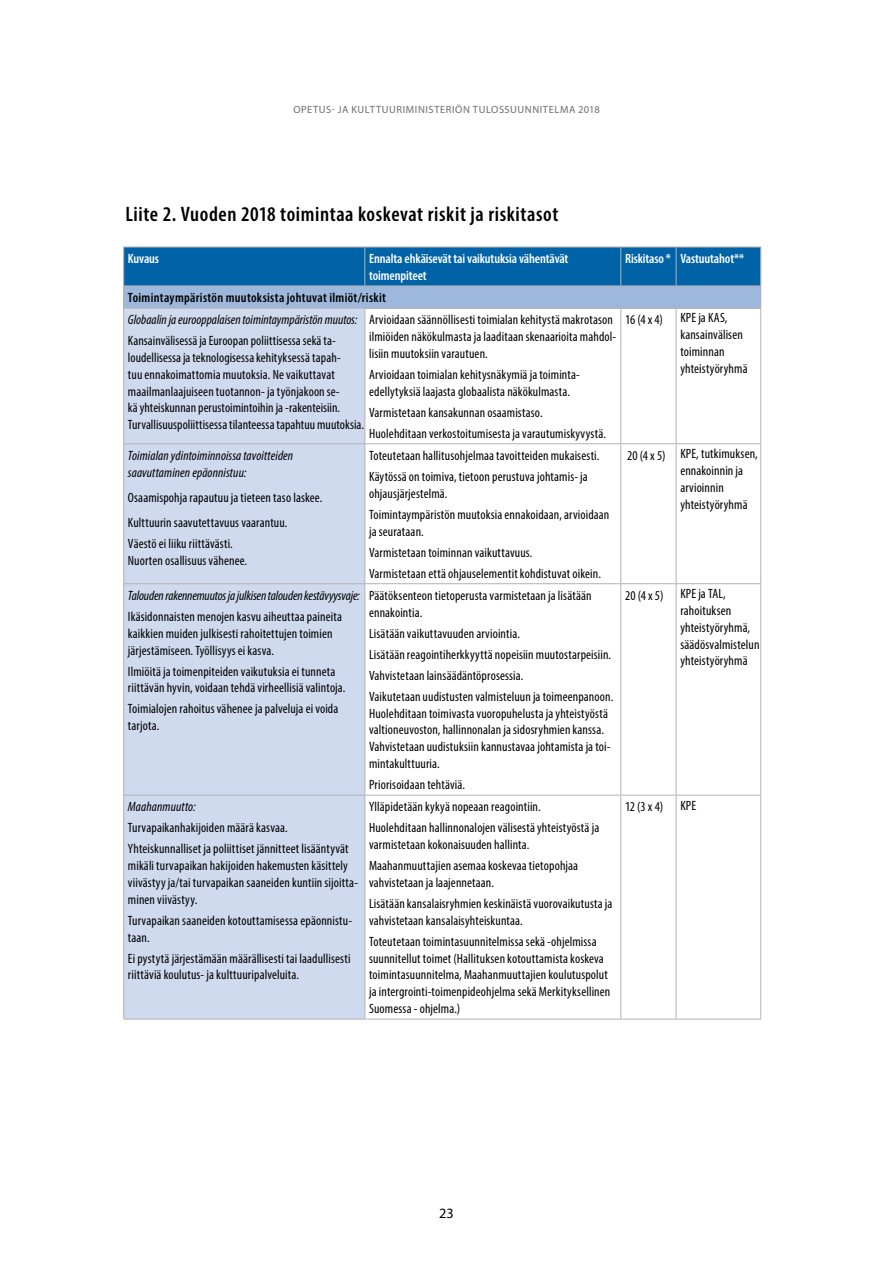
<style>
.page{position:relative;width:893px;height:1263px;background:#fff}
.page>*{position:absolute;margin:0;border:0;box-sizing:border-box;transform-origin:0 0}
.LiiteOTS3{font:600 condensed 21px "Myriad Pro";letter-spacing:.03em;color:#000}
.Sivunumero{font:14.25px "Myriad Pro";color:#000}
.Taulu_riviteksti_vas{font:condensed 13.5px/16.8px "Myriad Pro";letter-spacing:.01em;color:#000}
.Taulu_riviteksti_vas-2{font:italic condensed 13.5px/16.8px "Myriad Pro";color:#000}
.Taulu_sarakeotsikko{font:600 condensed 13.5px/16.8px "Myriad Pro";letter-spacing:-.01em;color:#fff}
.Taulu_perus_vas{font:600 condensed 13.5px "Myriad Pro";letter-spacing:.025em;color:#000}
.t1{font:10.5px "Myriad Pro";letter-spacing:.055em;color:#6e6e6e}
</style>
<div class="page">
<div style="left:124px;top:309px;width:240px;height:710px;background:#cfdaee"></div>
<svg style="left:123px;top:247px;width:638px;height:61px;background:#3b82b9"></svg>
<hr style="left:123px;top:308px;width:1px;height:136px;background:#b2b2b2">
<hr style="left:676px;top:308px;width:85px;height:1px;background:#b2b2b2">
<hr style="left:676px;top:308px;width:1px;height:135px;background:#b2b2b2">
<hr style="left:760px;top:308px;width:1px;height:135px;background:#b2b2b2">
<hr style="left:123px;top:444px;width:1px;height:140px;background:#b2b2b2">
<hr style="left:676px;top:443px;width:85px;height:1px;background:#b2b2b2">
<hr style="left:676px;top:444px;width:1px;height:139px;background:#b2b2b2">
<hr style="left:760px;top:444px;width:1px;height:139px;background:#b2b2b2">
<hr style="left:123px;top:584px;width:1px;height:211px;background:#b2b2b2">
<hr style="left:676px;top:583px;width:85px;height:1px;background:#b2b2b2">
<hr style="left:676px;top:584px;width:1px;height:211px;background:#b2b2b2">
<hr style="left:760px;top:584px;width:1px;height:211px;background:#b2b2b2">
<hr style="left:123px;top:795px;width:1px;height:224px;background:#b2b2b2">
<hr style="left:364px;top:247px;width:1px;height:39px;background:#b2b2b2">
<hr style="left:620px;top:247px;width:1px;height:39px;background:#b2b2b2">
<hr style="left:124px;top:286px;width:241px;height:1px;background:#b2b2b2">
<hr style="left:365px;top:286px;width:256px;height:1px;background:#b2b2b2">
<hr style="left:621px;top:286px;width:55px;height:1px;background:#b2b2b2">
<hr style="left:124px;top:308px;width:241px;height:1px;background:#b2b2b2">
<hr style="left:365px;top:308px;width:256px;height:1px;background:#b2b2b2">
<hr style="left:364px;top:308px;width:1px;height:135px;background:#b2b2b2">
<hr style="left:621px;top:308px;width:55px;height:1px;background:#b2b2b2">
<hr style="left:620px;top:308px;width:1px;height:135px;background:#b2b2b2">
<hr style="left:124px;top:443px;width:241px;height:1px;background:#b2b2b2">
<hr style="left:365px;top:443px;width:256px;height:1px;background:#b2b2b2">
<hr style="left:364px;top:444px;width:1px;height:139px;background:#b2b2b2">
<hr style="left:621px;top:443px;width:55px;height:1px;background:#b2b2b2">
<hr style="left:620px;top:444px;width:1px;height:139px;background:#b2b2b2">
<hr style="left:124px;top:583px;width:241px;height:1px;background:#b2b2b2">
<hr style="left:365px;top:583px;width:256px;height:1px;background:#b2b2b2">
<hr style="left:364px;top:584px;width:1px;height:211px;background:#b2b2b2">
<hr style="left:621px;top:583px;width:55px;height:1px;background:#b2b2b2">
<hr style="left:620px;top:584px;width:1px;height:211px;background:#b2b2b2">
<hr style="left:124px;top:795px;width:241px;height:1px;background:#b2b2b2">
<hr style="left:365px;top:795px;width:256px;height:1px;background:#b2b2b2">
<hr style="left:364px;top:795px;width:1px;height:224px;background:#b2b2b2">
<hr style="left:621px;top:795px;width:55px;height:1px;background:#b2b2b2">
<hr style="left:620px;top:795px;width:1px;height:224px;background:#b2b2b2">
<hr style="left:123px;top:1019px;width:242px;height:1px;background:#b2b2b2">
<hr style="left:365px;top:1019px;width:256px;height:1px;background:#b2b2b2">
<hr style="left:621px;top:1019px;width:55px;height:1px;background:#b2b2b2">
<hr style="left:676px;top:795px;width:85px;height:1px;background:#b2b2b2">
<hr style="left:676px;top:795px;width:1px;height:224px;background:#b2b2b2">
<hr style="left:760px;top:795px;width:1px;height:224px;background:#b2b2b2">
<hr style="left:676px;top:1019px;width:85px;height:1px;background:#b2b2b2">
<p class="t1" style="left:293px;top:103px;width:308px">OPETUS- JA KULTTUURIMINISTERIÖN TULOSSUUNNITELMA 2018</p>
<p class="LiiteOTS3" style="left:125px;top:201px;width:434px">Liite 2. Vuoden 2018 toimintaa koskevat riskit ja riskitasot</p>
<p class="Taulu_sarakeotsikko" style="left:128px;top:250px;width:33px">Kuvaus</p>
<p class="Taulu_sarakeotsikko" style="left:369px;top:250px;width:201px">Ennalta ehkäisevät tai vaikutuksia vähentävät toimenpiteet</p>
<p class="Taulu_sarakeotsikko" style="left:625px;top:250px;width:47px">Riskitaso *</p>
<p class="Taulu_sarakeotsikko" style="left:680px;top:250px;width:65px">Vastuutahot**</p>
<p class="Taulu_perus_vas" style="left:128px;top:289px;width:260px">Toimintaympäristön muutoksista johtuvat ilmiöt/riskit</p>
<p class="Taulu_riviteksti_vas-2" style="left:128px;top:311px;width:231px">Globaalin ja eurooppalaisen toimintaympäristön muutos:</p>
<p class="Taulu_riviteksti_vas" style="left:128px;top:332px;width:238px">Kansainvälisessä ja Euroopan poliittisessa sekä ta&shy;loudellisessa ja teknologisessa kehityksessä tapah-<br>tuu ennakoimattomia muutoksia. Ne vaikuttavat maailmanlaajuiseen tuotannon- ja työnjakoon se-<br>kä yhteiskunnan perustoimintoihin ja -rakenteisiin.<br>Turvallisuuspoliittisessa tilanteessa tapahtuu muutoksia.</p>
<p class="Taulu_riviteksti_vas" style="left:625px;top:311px;width:39px">16 (4 x 4)</p>
<p class="Taulu_riviteksti_vas" style="left:680px;top:309px;width:69px">KPE ja KAS, kansainvälisen toiminnan yhteistyöryhmä</p>
<p class="Taulu_riviteksti_vas" style="left:369px;top:311px;width:249px">Arvioidaan säännöllisesti toimialan kehitystä makrotason ilmiöiden näkökulmasta ja laaditaan skenaarioita mahdol&shy;lisiin muutoksiin varautuen.</p>
<p class="Taulu_riviteksti_vas" style="left:369px;top:366px;width:212px">Arvioidaan toimialan kehitysnäkymiä ja toiminta&shy;edellytyksiä laajasta globaalista näkökulmasta.</p>
<p class="Taulu_riviteksti_vas" style="left:369px;top:404px;width:175px">Varmistetaan kansakunnan osaamistaso.</p>
<p class="Taulu_riviteksti_vas" style="left:369px;top:425px;width:238px">Huolehditaan verkostoitumisesta ja varautumiskyvystä.</p>
<p class="Taulu_riviteksti_vas-2" style="left:128px;top:447px;width:167px">Toimialan ydintoiminnoissa tavoitteiden saavuttaminen epäonnistuu:</p>
<p class="Taulu_riviteksti_vas" style="left:128px;top:489px;width:196px">Osaamispohja rapautuu ja tieteen taso laskee.</p>
<p class="Taulu_riviteksti_vas" style="left:128px;top:514px;width:161px">Kulttuurin saavutettavuus vaarantuu.</p>
<p class="Taulu_riviteksti_vas" style="left:128px;top:535px;width:106px">Väestö ei liiku riittävästi.</p>
<p class="Taulu_riviteksti_vas" style="left:128px;top:552px;width:121px">Nuorten osallisuus vähenee.</p>
<p class="Taulu_riviteksti_vas-2" style="left:128px;top:587px;width:233px">Talouden rakennemuutos ja julkisen talouden kestävyysvaje:</p>
<p class="Taulu_riviteksti_vas" style="left:128px;top:608px;width:215px">Ikäsidonnaisten menojen kasvu aiheuttaa paineita kaikkien muiden julkisesti rahoitettujen toimien järjestämiseen. Työllisyys ei kasva.</p>
<p class="Taulu_riviteksti_vas" style="left:128px;top:662px;width:219px">Ilmiöitä ja toimenpiteiden vaikutuksia ei tunneta riittävän hyvin, voidaan tehdä virheellisiä valintoja.</p>
<p class="Taulu_riviteksti_vas" style="left:128px;top:700px;width:212px">Toimialojen rahoitus vähenee ja palveluja ei voida tarjota.</p>
<p class="Taulu_riviteksti_vas-2" style="left:128px;top:798px;width:69px">Maahanmuutto:</p>
<p class="Taulu_riviteksti_vas" style="left:128px;top:819px;width:161px">Turvapaikanhakijoiden määrä kasvaa.</p>
<p class="Taulu_riviteksti_vas" style="left:128px;top:840px;width:232px">Yhteiskunnalliset ja poliittiset jännitteet lisääntyvät mikäli turvapaikan hakijoiden hakemusten käsittely viivästyy ja/tai turvapaikan saaneiden kuntiin sijoitta&shy;minen viivästyy.</p>
<p class="Taulu_riviteksti_vas" style="left:128px;top:912px;width:226px">Turvapaikan saaneiden kotouttamisessa epäonnistu&shy;taan.</p>
<p class="Taulu_riviteksti_vas" style="left:128px;top:950px;width:224px">Ei pystytä järjestämään määrällisesti tai laadullisesti riittäviä koulutus- ja kulttuuripalveluita.</p>
<p class="Taulu_riviteksti_vas" style="left:369px;top:447px;width:232px">Toteutetaan hallitusohjelmaa tavoitteiden mukaisesti.</p>
<p class="Taulu_riviteksti_vas" style="left:369px;top:468px;width:220px">Käytössä on toimiva, tietoon perustuva johtamis- ja ohjausjärjestelmä.</p>
<p class="Taulu_riviteksti_vas" style="left:369px;top:506px;width:242px">Toimintaympäristön muutoksia ennakoidaan, arvioidaan ja seurataan.</p>
<p class="Taulu_riviteksti_vas" style="left:369px;top:544px;width:165px">Varmistetaan toiminnan vaikuttavuus.</p>
<p class="Taulu_riviteksti_vas" style="left:369px;top:565px;width:233px">Varmistetaan että ohjauselementit kohdistuvat oikein.</p>
<p class="Taulu_riviteksti_vas" style="left:369px;top:587px;width:224px">Päätöksenteon tietoperusta varmistetaan ja lisätään ennakointia.</p>
<p class="Taulu_riviteksti_vas" style="left:369px;top:625px;width:152px">Lisätään vaikuttavuuden arviointia.</p>
<p class="Taulu_riviteksti_vas" style="left:369px;top:646px;width:244px">Lisätään reagointiherkkyyttä nopeisiin muutostarpeisiin.</p>
<p class="Taulu_riviteksti_vas" style="left:369px;top:667px;width:156px">Vahvistetaan lainsäädäntöprosessia.</p>
<p class="Taulu_riviteksti_vas" style="left:369px;top:688px;width:246px">Vaikutetaan uudistusten valmisteluun ja toimeenpanoon.<br>Huolehditaan toimivasta vuoropuhelusta ja yhteistyöstä valtioneuvoston, hallinnonalan ja sidosryhmien kanssa.</p>
<p class="Taulu_riviteksti_vas" style="left:369px;top:738px;width:243px">Vahvistetaan uudistuksiin kannustavaa johtamista ja toi&shy;mintakulttuuria.</p>
<p class="Taulu_riviteksti_vas" style="left:369px;top:776px;width:98px">Priorisoidaan tehtäviä.</p>
<p class="Taulu_riviteksti_vas" style="left:369px;top:798px;width:173px">Ylläpidetään kykyä nopeaan reagointiin.</p>
<p class="Taulu_riviteksti_vas" style="left:369px;top:819px;width:232px">Huolehditaan hallinnonalojen välisestä yhteistyöstä ja varmistetaan kokonaisuuden hallinta.</p>
<p class="Taulu_riviteksti_vas" style="left:369px;top:857px;width:211px">Maahanmuuttajien asemaa koskevaa tietopohjaa vahvistetaan ja laajennetaan.</p>
<p class="Taulu_riviteksti_vas" style="left:369px;top:895px;width:245px">Lisätään kansalaisryhmien keskinäistä vuorovaikutusta ja vahvistetaan kansalaisyhteiskuntaa.</p>
<p class="Taulu_riviteksti_vas" style="left:369px;top:933px;width:243px">Toteutetaan toimintasuunnitelmissa sekä -ohjelmissa suunnitellut toimet (Hallituksen kotouttamista koskeva toimintasuunnitelma, Maahanmuuttajien koulutuspolut ja intergrointi-toimenpideohjelma sekä Merkityksellinen Suomessa - ohjelma.)</p>
<p class="Taulu_riviteksti_vas" style="left:627px;top:447px;width:40px">20 (4 x 5)</p>
<p class="Taulu_riviteksti_vas" style="left:680px;top:445px;width:79px">KPE, tutkimuksen, ennakoinnin ja arvioinnin yhteistyöryhmä</p>
<p class="Taulu_riviteksti_vas" style="left:625px;top:587px;width:40px">20 (4 x 5)</p>
<p class="Taulu_riviteksti_vas" style="left:680px;top:585px;width:81px">KPE ja TAL, rahoituksen yhteistyöryhmä, säädösvalmistelun yhteistyöryhmä</p>
<p class="Taulu_riviteksti_vas" style="left:625px;top:798px;width:40px">12 (3 x 4)</p>
<p class="Taulu_riviteksti_vas" style="left:680px;top:796px;width:17px">KPE</p>
<p class="Sivunumero" style="left:439px;top:1204px;width:16px">23</p>
</div>
